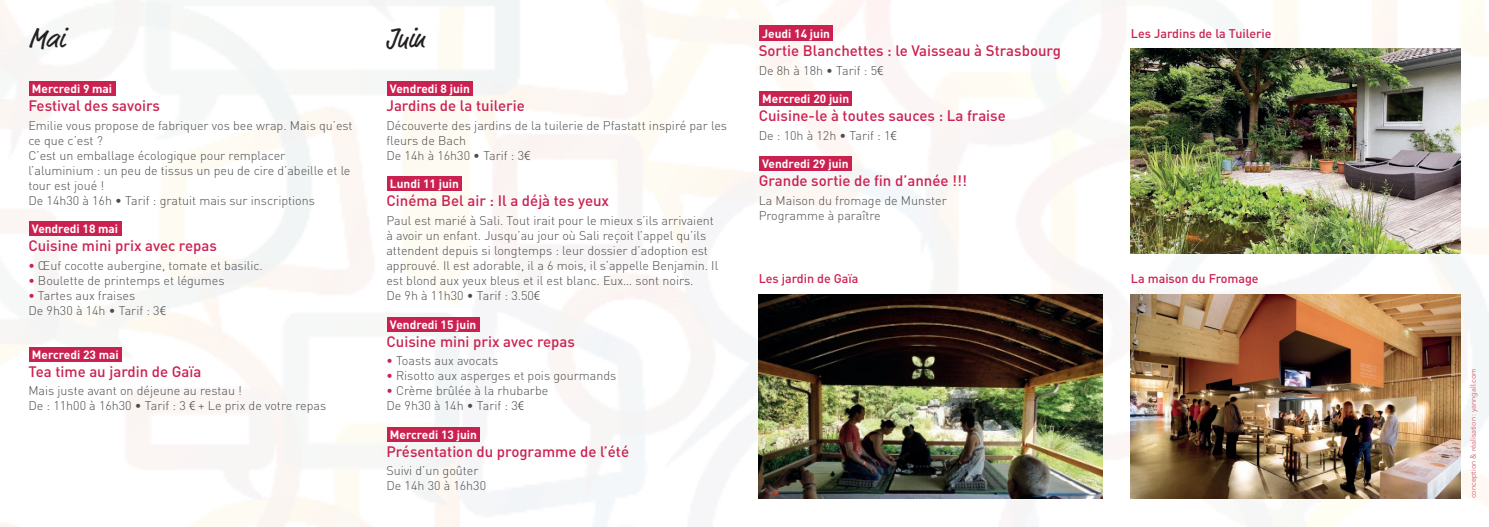
<style>
.page{position:relative;width:1489px;height:527px;background:#fff}
.page>*{position:absolute;margin:0;border:0;box-sizing:border-box;transform-origin:0 0}
.t1{font:27.5px "Market";letter-spacing:-.02em;color:#231f20}
.t2{font:500 15px "DIN Pro";color:#cb2151}
.t3{font:300 12.5px/15px "DIN Pro";color:#4b4c4d}
.t4{font:500 12.5px "DIN Pro";color:#cb2151}
.t5{font:700 11.88px "DIN Pro";color:#fff}
.t6{font:300 7.5px "Avenir LT Std";color:#d14c62}
.s1{font-weight:500;color:#cb2151}
.s2{font-family:"Frutiger LT Std";font-stretch:condensed}
</style>
<div class="page">
<img style="left:0;top:0;width:1488px;height:526px">
<div style="left:387px;top:81px;width:86px;height:15px;background:#cb2151"></div>
<div style="left:387px;top:176px;width:75px;height:15px;background:#cb2151"></div>
<div style="left:387px;top:316px;width:92px;height:15px;background:#cb2151"></div>
<div style="left:387px;top:426px;width:92px;height:15px;background:#cb2151"></div>
<div style="left:29px;top:81px;width:86px;height:15px;background:#cb2151"></div>
<div style="left:29px;top:221px;width:92px;height:15px;background:#cb2151"></div>
<div style="left:29px;top:346px;width:92px;height:15px;background:#cb2151"></div>
<div style="left:759px;top:26px;width:73px;height:15px;background:#cb2151"></div>
<div style="left:759px;top:91px;width:93px;height:15px;background:#cb2151"></div>
<div style="left:759px;top:156px;width:92px;height:15px;background:#cb2151"></div>
<img style="left:1130px;top:294px;width:330px;height:204px">
<img style="left:758px;top:294px;width:344px;height:204px">
<img style="left:1130px;top:49px;width:330px;height:204px">
<h1 class="t1" style="left:28px;top:22px;width:38px">Mai</h1>
<p class="t5" style="left:32px;top:81px;width:82px">Mercredi 9 mai</p>
<p class="t2" style="left:28px;top:95px;width:133px">Festival des savoirs</p>
<p class="t3" style="left:28px;top:117px;width:326px">Emilie vous propose de fabriquer vos bee wrap. Mais qu’est ce que c’est ?<br>C’est un emballage écologique pour remplacer l’aluminium : un peu de tissus un peu de cire d’abeille et le tour est joué !<br>De 14h30 à 16h • Tarif : gratuit mais sur inscriptions</p>
<p class="t5" style="left:32px;top:221px;width:88px">Vendredi 18 mai</p>
<p class="t2" style="left:28px;top:235px;width:190px">Cuisine mini prix avec repas</p>
<p class="t3" style="left:28px;top:257px;width:236px"><span class="s1">•</span> Œuf cocotte aubergine, tomate et basilic.</p>
<p class="t3" style="left:28px;top:272px;width:198px"><span class="s1">•</span> Boulette de printemps et légumes</p>
<p class="t3" style="left:28px;top:287px;width:139px"><span class="s1">•</span> Tartes aux fraises<br>De 9h30 à 14h • Tarif : 3<span class="s2">€</span></p>
<p class="t5" style="left:32px;top:346px;width:88px">Mercredi 23 mai</p>
<p class="t2" style="left:28px;top:360px;width:175px">Tea time au jardin de Gaïa</p>
<p class="t3" style="left:28px;top:382px;width:299px">Mais juste avant on déjeune au restau !<br>De : 11h00 à 16h30 • Tarif : 3 <span class="s2">€</span> + Le prix de votre repas</p>
<h1 class="t1" style="left:386px;top:22px;width:40px">Juin</h1>
<p class="t5" style="left:390px;top:81px;width:81px">Vendredi 8 juin</p>
<p class="t2" style="left:386px;top:95px;width:140px">Jardins de la tuilerie</p>
<p class="t3" style="left:386px;top:117px;width:342px">Découverte des jardins de la tuilerie de Pfastatt inspiré par les fleurs de Bach<br>De 14h à 16h30 • Tarif : 3<span class="s2">€</span></p>
<p class="t5" style="left:390px;top:176px;width:70px">Lundi 11 juin</p>
<p class="t2" style="left:386px;top:190px;width:224px">Cinéma Bel air : Il a déjà tes yeux</p>
<p class="t3" style="left:386px;top:212px;width:333px">Paul est marié à Sali. Tout irait pour le mieux s’ils arrivaient à avoir un enfant. Jusqu’au jour où Sali reçoit l’appel qu’ils attendent depuis si longtemps : leur dossier d’adoption est approuvé. Il est adorable, il a 6 mois, il s’appelle Benjamin. Il est blond aux yeux bleus et il est blanc. Eux… sont noirs.<br>De 9h à 11h30 • Tarif : 3.50<span class="s2">€</span></p>
<p class="t5" style="left:390px;top:316px;width:88px">Vendredi 15 juin</p>
<p class="t2" style="left:386px;top:330px;width:190px">Cuisine mini prix avec repas</p>
<p class="t3" style="left:386px;top:352px;width:113px"><span class="s1">•</span> Toasts aux avocats</p>
<p class="t3" style="left:386px;top:367px;width:231px"><span class="s1">•</span> Risotto aux asperges et pois gourmands</p>
<p class="t3" style="left:386px;top:382px;width:163px"><span class="s1">•</span> Crème brûlée à la rhubarbe<br>De 9h30 à 14h • Tarif : 3<span class="s2">€</span></p>
<p class="t5" style="left:390px;top:426px;width:88px">Mercredi 13 juin</p>
<p class="t2" style="left:386px;top:440px;width:244px">Présentation du programme de l’été</p>
<p class="t3" style="left:386px;top:462px;width:101px">Suivi d’un goûter<br>De 14h 30 à 16h30</p>
<p class="t5" style="left:762px;top:26px;width:69px">Jeudi 14 juin</p>
<p class="t2" style="left:758px;top:40px;width:304px">Sortie Blanchettes : le Vaisseau à Strasbourg</p>
<p class="t3" style="left:758px;top:62px;width:126px">De 8h à 18h • Tarif : 5<span class="s2">€</span></p>
<p class="t5" style="left:762px;top:91px;width:88px">Mercredi 20 juin</p>
<p class="t2" style="left:758px;top:105px;width:249px">Cuisine-le à toutes sauces : La fraise</p>
<p class="t3" style="left:758px;top:127px;width:139px">De : 10h à 12h • Tarif : 1<span class="s2">€</span></p>
<p class="t5" style="left:762px;top:155px;width:88px">Vendredi 29 juin</p>
<p class="t2" style="left:758px;top:170px;width:210px">Grande sortie de fin d’année !!!</p>
<p class="t3" style="left:758px;top:192px;width:190px">La Maison du fromage de Munster<br>Programme à paraître</p>
<p class="t4" style="left:1130px;top:25px;width:142px">Les Jardins de la Tuilerie</p>
<p class="t4" style="left:758px;top:270px;width:101px">Les jardin de Gaïa</p>
<p class="t4" style="left:1130px;top:270px;width:129px">La maison du Fromage</p>
<p class="t6" style="left:1468px;top:497px;width:131px;rotate:-90deg">conception &amp; réalisation: yanngall.com</p>
</div>
